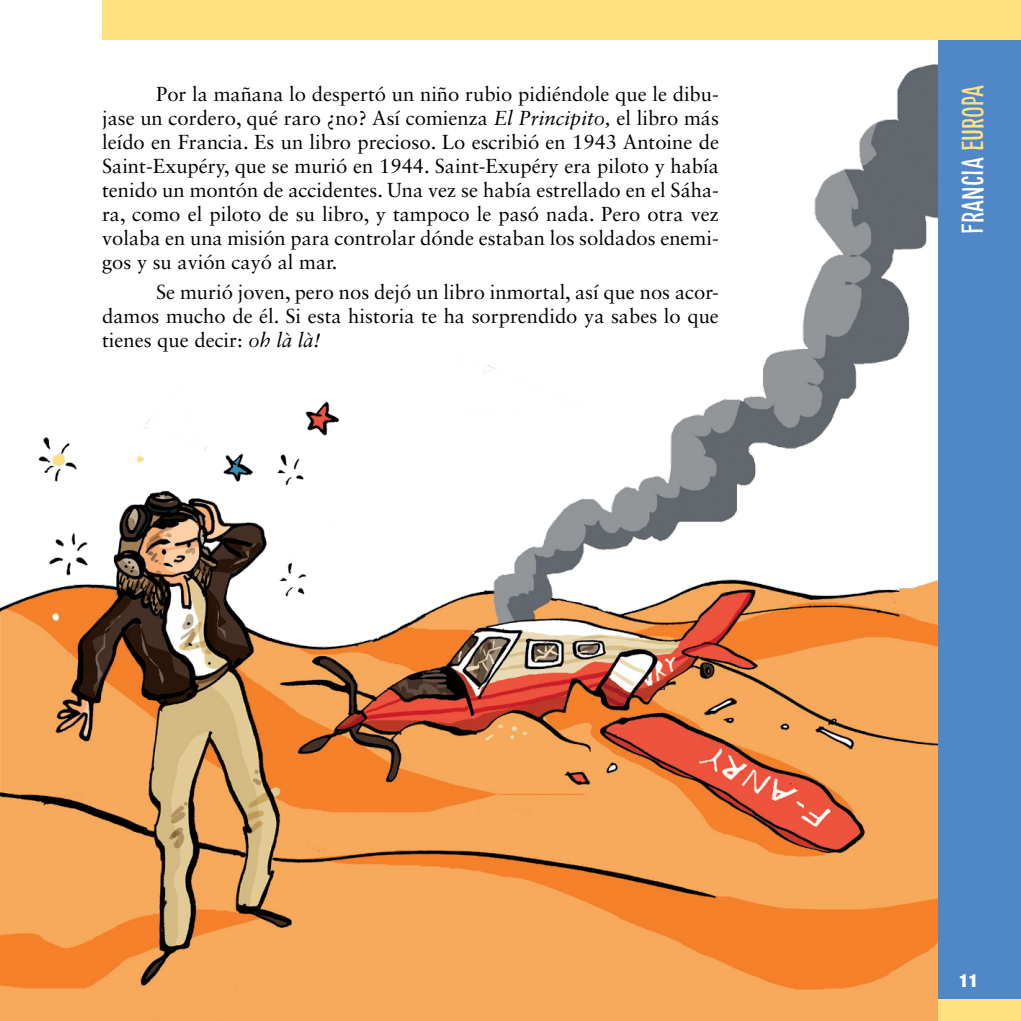
<style>
.page{position:relative;width:1021px;height:1021px;background:#fff}
.page>*{position:absolute;margin:0;border:0;box-sizing:border-box;transform-origin:0 0}
.País___Europa{font:30px "Pinto NO 01";color:#fff}
.texto_cuento{font:20.25px/24px "Sabon LT Std";color:#000;text-align:justify}
.t1{font:900 condensed 18px "Helvetica Neue LT Std";color:#fff}
.s1{font-style:italic}
.s2{color:#ffe180}
</style>
<div class="page">
<img style="left:0;top:39px;width:938px;height:981px">
<div style="left:938px;top:0;width:82px;height:1020px;background:#5087c7"></div>
<div style="left:938px;top:999px;width:82px;height:21px;background:#ffe180"></div>
<div style="left:102px;top:0;width:918px;height:39px;background:#ffe180"></div>
<p class="texto_cuento" style="left:102px;top:81px;width:618px;text-indent:54px">Por la mañana lo despertó un niño rubio pidiéndole que le dibu&shy;jase un cordero, qué raro ¿no? Así comienza <span class="s1">El Principito,</span> el libro más leído en Francia. Es un libro precioso. Lo escribió en 1943 Antoine de Saint-Exupéry, que se murió en 1944. Saint-Exupéry era piloto y había tenido un montón de accidentes. Una vez se había estrellado en el Sáha&shy;ra, como el piloto de su libro, y tampoco le pasó nada. Pero otra vez volaba en una misión para controlar dónde estaban los soldados enemi&shy;gos y su avión cayó al mar.</p>
<p class="texto_cuento" style="left:102px;top:280px;width:618px;text-indent:54px">Se murió joven, pero nos dejó un libro inmortal, así que nos acor&shy;damos mucho de él. Si esta historia te ha sorprendido ya sabes lo que tienes que decir: <span class="s1">oh là là!</span></p>
<p class="País___Europa" style="left:955px;top:234px;width:150px;rotate:-90deg">FRANCIA <span class="s2">EUROPA</span></p>
<p class="t1" style="left:959px;top:969px;width:20px">11</p>
</div>
